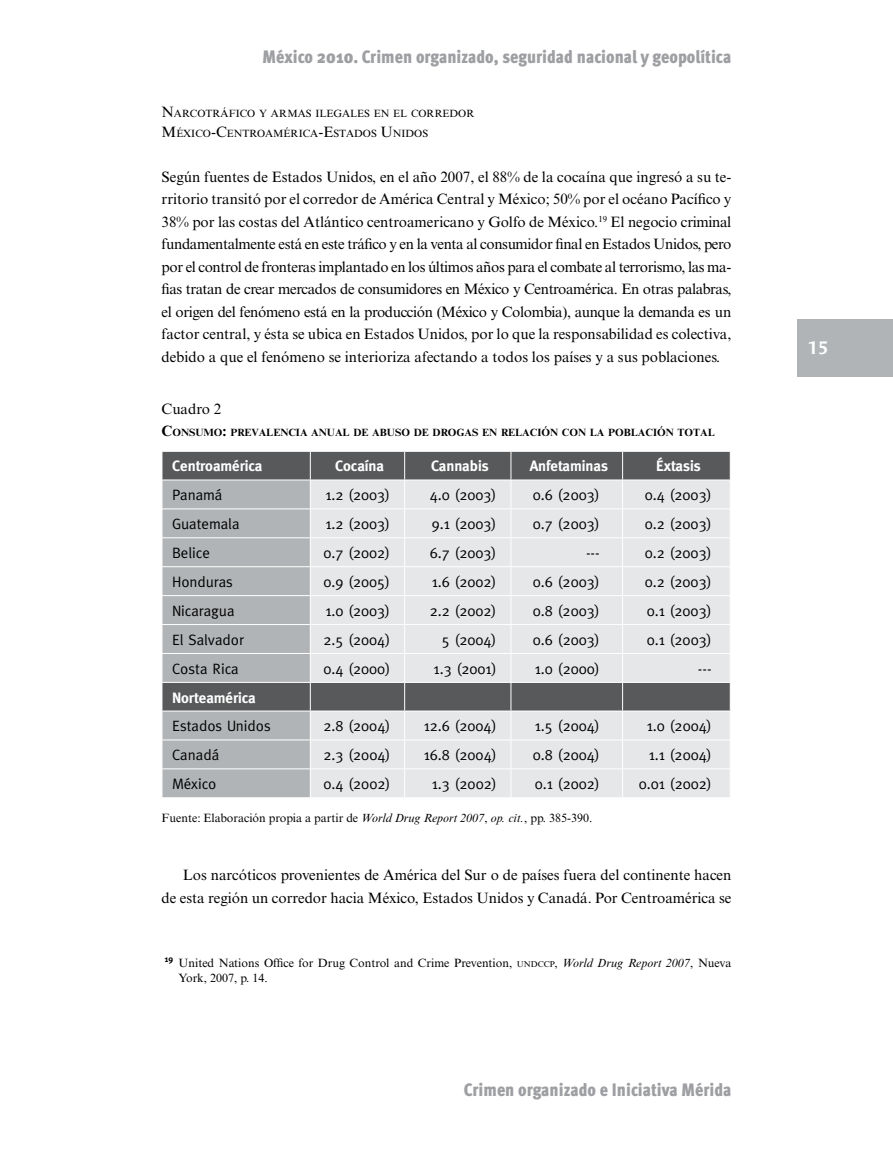
<style>
.page{position:relative;width:893px;height:1149px;background:#fff}
.page>*{position:absolute;margin:0;border:0;box-sizing:border-box;transform-origin:0 0}
.t1{font:900 18px "Meta Cond";color:#9d9fa2}
.t2{font:700 18px "Angie";color:#fff}
.t3{font:15px/22.5px "Times New Roman MT Std";color:#000;text-align:justify}
.t4{font:15px "Meta";color:#000}
.t5{font:700 15px "Meta";color:#fff}
.t6{font:12px/15px "Times New Roman MT Std";color:#000}
.t7{font:10.5px/19.5px "Times New Roman MT Std";color:#000}
.t8{font:700 10.5px "Times New Roman MT Std";color:#000}
.s1{font-size:15px}
.s2{font-style:italic}
.s3{font-size:8.4px}
.s4{font-style:inherit}
</style>
<div class="page">
<div style="left:797px;top:320px;width:96px;height:57px;background:#b1b4b6"></div>
<div style="left:163px;top:452px;width:567px;height:27px;background:#58595b"></div>
<svg style="left:163px;top:480px;width:147px;height:317px;background:#aaadae"></svg>
<svg style="left:311px;top:480px;width:419px;height:317px;background:#d9dadb"></svg>
<hr style="left:162px;top:508px;width:148px;height:1px;background:#fff">
<hr style="left:310px;top:508px;width:95px;height:1px;background:#fff">
<hr style="left:405px;top:508px;width:106px;height:1px;background:#fff">
<hr style="left:511px;top:508px;width:112px;height:1px;background:#fff">
<hr style="left:623px;top:508px;width:108px;height:1px;background:#fff">
<hr style="left:162px;top:537px;width:148px;height:1px;background:#fff">
<hr style="left:310px;top:537px;width:95px;height:1px;background:#fff">
<hr style="left:405px;top:537px;width:106px;height:1px;background:#fff">
<hr style="left:511px;top:537px;width:112px;height:1px;background:#fff">
<hr style="left:623px;top:537px;width:108px;height:1px;background:#fff">
<hr style="left:162px;top:566px;width:148px;height:1px;background:#fff">
<hr style="left:310px;top:566px;width:95px;height:1px;background:#fff">
<hr style="left:405px;top:566px;width:106px;height:1px;background:#fff">
<hr style="left:511px;top:566px;width:112px;height:1px;background:#fff">
<hr style="left:623px;top:566px;width:108px;height:1px;background:#fff">
<hr style="left:162px;top:595px;width:148px;height:1px;background:#fff">
<hr style="left:310px;top:595px;width:95px;height:1px;background:#fff">
<hr style="left:405px;top:595px;width:106px;height:1px;background:#fff">
<hr style="left:511px;top:595px;width:112px;height:1px;background:#fff">
<hr style="left:623px;top:595px;width:108px;height:1px;background:#fff">
<hr style="left:162px;top:624px;width:148px;height:1px;background:#fff">
<hr style="left:310px;top:624px;width:95px;height:1px;background:#fff">
<hr style="left:405px;top:624px;width:106px;height:1px;background:#fff">
<hr style="left:511px;top:624px;width:112px;height:1px;background:#fff">
<hr style="left:623px;top:624px;width:108px;height:1px;background:#fff">
<hr style="left:162px;top:653px;width:148px;height:1px;background:#fff">
<hr style="left:310px;top:653px;width:95px;height:1px;background:#fff">
<hr style="left:405px;top:653px;width:106px;height:1px;background:#fff">
<hr style="left:511px;top:653px;width:112px;height:1px;background:#fff">
<hr style="left:623px;top:653px;width:108px;height:1px;background:#fff">
<hr style="left:162px;top:681px;width:148px;height:1px;background:#fff">
<hr style="left:310px;top:681px;width:95px;height:1px;background:#fff">
<hr style="left:405px;top:681px;width:106px;height:1px;background:#fff">
<hr style="left:511px;top:681px;width:112px;height:1px;background:#fff">
<hr style="left:623px;top:681px;width:108px;height:1px;background:#fff">
<hr style="left:162px;top:710px;width:148px;height:1px;background:#fff">
<hr style="left:310px;top:710px;width:95px;height:1px;background:#fff">
<hr style="left:405px;top:710px;width:106px;height:1px;background:#fff">
<hr style="left:511px;top:710px;width:112px;height:1px;background:#fff">
<hr style="left:623px;top:710px;width:108px;height:1px;background:#fff">
<hr style="left:162px;top:739px;width:148px;height:1px;background:#fff">
<hr style="left:310px;top:739px;width:95px;height:1px;background:#fff">
<hr style="left:405px;top:739px;width:106px;height:1px;background:#fff">
<hr style="left:511px;top:739px;width:112px;height:1px;background:#fff">
<hr style="left:623px;top:739px;width:108px;height:1px;background:#fff">
<hr style="left:162px;top:768px;width:148px;height:1px;background:#fff">
<svg style="left:162px;top:451px;width:1px;height:346px"></svg>
<hr style="left:310px;top:768px;width:95px;height:1px;background:#fff">
<svg style="left:310px;top:451px;width:1px;height:260px"></svg>
<hr style="left:405px;top:768px;width:106px;height:1px;background:#fff">
<svg style="left:404px;top:451px;width:1px;height:346px"></svg>
<hr style="left:511px;top:768px;width:112px;height:1px;background:#fff">
<svg style="left:511px;top:451px;width:1px;height:346px"></svg>
<hr style="left:623px;top:768px;width:108px;height:1px;background:#fff">
<svg style="left:622px;top:451px;width:1px;height:346px"></svg>
<svg style="left:730px;top:451px;width:1px;height:260px"></svg>
<p class="t1" style="left:263px;top:46px;width:470px">México 2010. Crimen organizado, seguridad nacional y geopolítica</p>
<p class="t7" style="left:162px;top:104px;width:314px"><span class="s1">N</span>ARCOTRÁFICO Y ARMAS ILEGALES EN EL CORREDOR<br><span class="s1">M</span>ÉXICO<span class="s1">-C</span>ENTROAMÉRICA<span class="s1">-E</span>STADOS <span class="s1">U</span>NIDOS</p>
<p class="t3" style="left:162px;top:165px;width:571px">Según fuentes de Estados Unidos, en el año 2007, el 88% de la cocaína que ingresó a su te&shy;rritorio transitó por el corredor de América Central y México; 50% por el océano Pacífico y 38% por las costas del Atlántico centroamericano y Golfo de México.<sup>19</sup> El negocio criminal fundamentalmente está en este tráfico y en la venta al consumidor final en Estados Unidos, pero por el control de fronteras implantado en los últimos años para el combate al terrorismo, las ma&shy;fias tratan de crear mercados de consumidores en México y Centroamérica. En otras palabras, el origen del fenómeno está en la producción (México y Colombia), aunque la demanda es un factor central, y ésta se ubica en Estados Unidos, por lo que la responsabilidad es colectiva, debido a que el fenómeno se interioriza afectando a todos los países y a sus poblaciones.</p>
<p class="t3" style="left:162px;top:397px;width:61px">Cuadro 2</p>
<p class="t8" style="left:162px;top:426px;width:554px"><span class="s1">C</span>ONSUMO<span class="s1">:</span> PREVALENCIA ANUAL DE ABUSO DE DROGAS EN RELACIÓN CON LA POBLACIÓN TOTAL</p>
<p class="t5" style="left:172px;top:457px;width:92px">Centroamérica</p>
<p class="t5" style="left:335px;top:457px;width:50px">Cocaína</p>
<p class="t5" style="left:431px;top:457px;width:59px">Cannabis</p>
<p class="t5" style="left:530px;top:457px;width:80px">Anfetaminas</p>
<p class="t5" style="left:656px;top:457px;width:46px">Éxtasis</p>
<p class="t4" style="left:172px;top:486px;width:52px">Panamá</p>
<p class="t4" style="left:325px;top:486px;width:66px">1.2 (2003)</p>
<p class="t4" style="left:430px;top:486px;width:68px">4.0 (2003)</p>
<p class="t4" style="left:533px;top:486px;width:68px">0.6 (2003)</p>
<p class="t4" style="left:645px;top:486px;width:68px">0.4 (2003)</p>
<p class="t4" style="left:172px;top:515px;width:69px">Guatemala</p>
<p class="t4" style="left:325px;top:515px;width:66px">1.2 (2003)</p>
<p class="t4" style="left:432px;top:515px;width:66px">9.1 (2003)</p>
<p class="t4" style="left:533px;top:515px;width:68px">0.7 (2003)</p>
<p class="t4" style="left:645px;top:515px;width:68px">0.2 (2003)</p>
<p class="t4" style="left:172px;top:544px;width:39px">Belice</p>
<p class="t4" style="left:323px;top:544px;width:68px">0.7 (2002)</p>
<p class="t4" style="left:430px;top:544px;width:68px">6.7 (2003)</p>
<p class="t4" style="left:586px;top:544px;width:15px">---</p>
<p class="t4" style="left:645px;top:544px;width:68px">0.2 (2003)</p>
<p class="t4" style="left:172px;top:573px;width:62px">Honduras</p>
<p class="t4" style="left:323px;top:573px;width:68px">0.9 (2005)</p>
<p class="t4" style="left:432px;top:573px;width:66px">1.6 (2002)</p>
<p class="t4" style="left:533px;top:573px;width:68px">0.6 (2003)</p>
<p class="t4" style="left:645px;top:573px;width:68px">0.2 (2003)</p>
<p class="t4" style="left:172px;top:602px;width:64px">Nicaragua</p>
<p class="t4" style="left:325px;top:602px;width:66px">1.0 (2003)</p>
<p class="t4" style="left:430px;top:602px;width:68px">2.2 (2002)</p>
<p class="t4" style="left:533px;top:602px;width:68px">0.8 (2003)</p>
<p class="t4" style="left:647px;top:602px;width:66px">0.1 (2003)</p>
<p class="t4" style="left:172px;top:631px;width:73px">El Salvador</p>
<p class="t4" style="left:323px;top:631px;width:68px">2.5 (2004)</p>
<p class="t4" style="left:442px;top:631px;width:56px">5 (2004)</p>
<p class="t4" style="left:533px;top:631px;width:68px">0.6 (2003)</p>
<p class="t4" style="left:647px;top:631px;width:66px">0.1 (2003)</p>
<p class="t4" style="left:172px;top:659px;width:68px">Costa Rica</p>
<p class="t4" style="left:323px;top:659px;width:68px">0.4 (2000)</p>
<p class="t4" style="left:434px;top:659px;width:64px">1.3 (2001)</p>
<p class="t4" style="left:535px;top:659px;width:66px">1.0 (2000)</p>
<p class="t4" style="left:698px;top:659px;width:15px">---</p>
<p class="t5" style="left:172px;top:688px;width:85px">Norteamérica</p>
<p class="t4" style="left:172px;top:717px;width:100px">Estados Unidos</p>
<p class="t4" style="left:323px;top:717px;width:68px">2.8 (2004)</p>
<p class="t4" style="left:424px;top:717px;width:74px">12.6 (2004)</p>
<p class="t4" style="left:535px;top:717px;width:66px">1.5 (2004)</p>
<p class="t4" style="left:647px;top:717px;width:66px">1.0 (2004)</p>
<p class="t4" style="left:172px;top:746px;width:48px">Canadá</p>
<p class="t4" style="left:323px;top:746px;width:68px">2.3 (2004)</p>
<p class="t4" style="left:424px;top:746px;width:74px">16.8 (2004)</p>
<p class="t4" style="left:533px;top:746px;width:68px">0.8 (2004)</p>
<p class="t4" style="left:649px;top:746px;width:64px">1.1 (2004)</p>
<p class="t4" style="left:172px;top:775px;width:46px">México</p>
<p class="t4" style="left:323px;top:775px;width:68px">0.4 (2002)</p>
<p class="t4" style="left:432px;top:775px;width:66px">1.3 (2002)</p>
<p class="t4" style="left:535px;top:775px;width:66px">0.1 (2002)</p>
<p class="t4" style="left:639px;top:775px;width:74px">0.01 (2002)</p>
<p class="t6" style="left:162px;top:810px;width:432px">Fuente: Elaboración propia a partir de <span class="s2">World Drug Report 2007</span>, <span class="s2">op. cit.</span>, pp. 385-390.</p>
<p class="t3" style="left:162px;top:863px;width:571px;text-align:right">Los narcóticos provenientes de América del Sur o de países fuera del continente hacen<br>de esta región un corredor hacia México, Estados Unidos y Canadá. Por Centroamérica se</p>
<p class="t6" style="left:179px;top:955px;width:554px;text-indent:-14px"><sup>19</sup> United Nations Office for Drug Control and Crime Prevention, <span class="s3">UNDCCP</span><span class="s4">,</span> <span class="s2">World Drug Report 2007</span>, Nueva<br>York, 2007, p. 14.</p>
<p class="t1" style="left:464px;top:1078px;width:269px">Crimen organizado e Iniciativa Mérida</p>
<p class="t2" style="left:808px;top:338px;width:22px">15</p>
</div>
